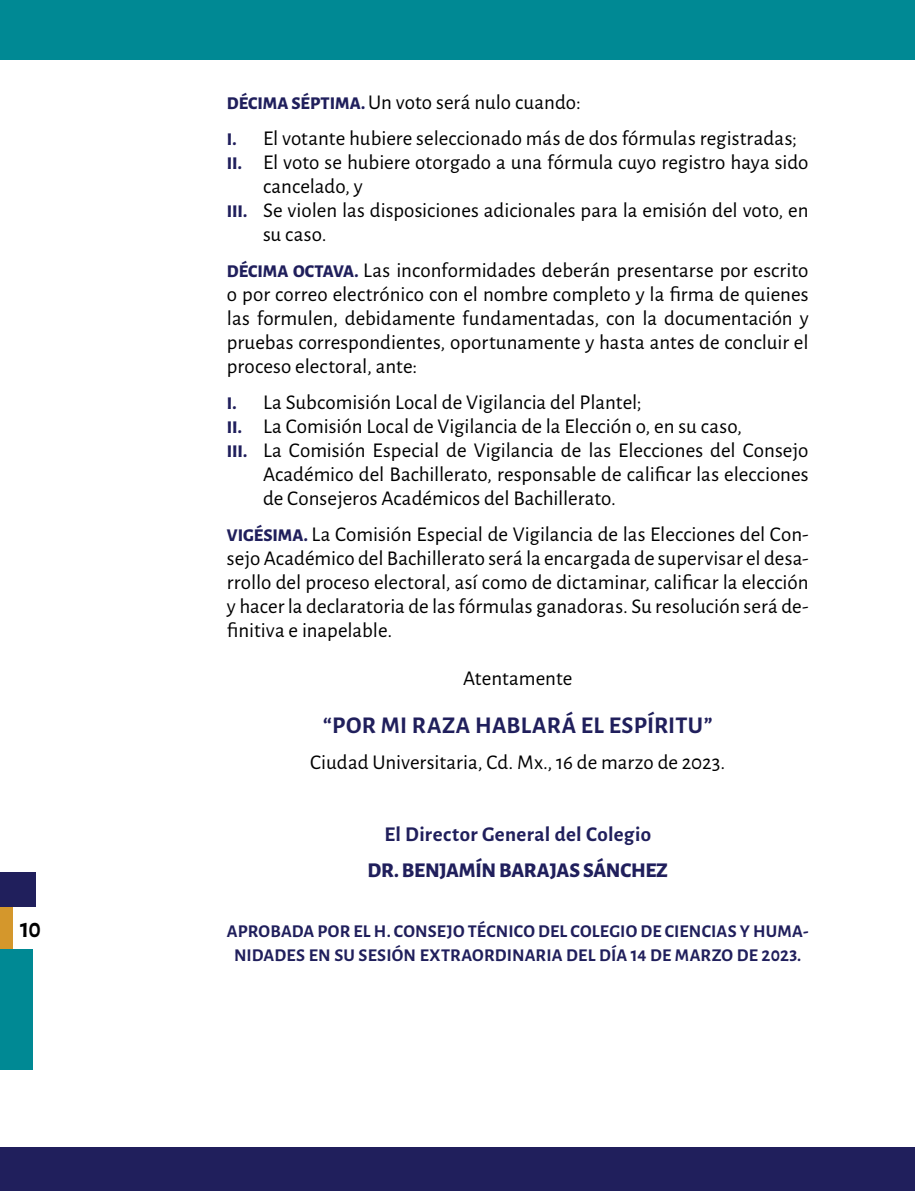
<style>
.page{position:relative;width:915px;height:1191px;background:#fff}
.page>*{position:absolute;margin:0;border:0;box-sizing:border-box;transform-origin:0 0}
.t1{font:700 24px "Alegreya Sans";letter-spacing:.01em;color:#201f5c}
.t2{font:700 24px "Alegreya Sans";color:#000}
.t3{font:21px/24px "Alegreya Sans";color:#000;text-align:justify}
.t4{font:700 21px "Alegreya Sans";letter-spacing:.015em;color:#201f5c}
.t5{font:800 21px "Alegreya Sans";letter-spacing:-.015em;color:#201f5c}
.t6{font:700 18px/24px "Alegreya Sans";letter-spacing:.01em;color:#201f5c;text-align:center}
.s1{font-weight:800;font-size:18px;color:#201f5c}
</style>
<div class="page">
<div style="left:0;top:895px;width:13px;height:56px;background:#d4972c"></div>
<div style="left:0;top:872px;width:35px;height:34px;background:#201f5c"></div>
<div style="left:0;top:949px;width:33px;height:120px;background:#008994"></div>
<div style="left:0;top:1147px;width:914px;height:44px;background:#201f5c"></div>
<div style="left:0;top:0;width:914px;height:60px;background:#008994"></div>
<p class="t2" style="left:20px;top:912px;width:22px">10</p>
<p class="t3" style="left:227px;top:83px;width:571px;line-height:36px"><span class="s1">DÉCIMA SÉPTIMA.</span> Un voto será nulo cuando:<br><span class="s1">I.</span> El votante hubiere seleccionado más de dos fórmulas registradas;</p>
<p class="t3" style="left:227px;top:149px;width:583px"><span class="s1">II.</span> El voto se hubiere otorgado a una fórmula cuyo registro haya sido</p>
<p class="t3" style="left:263px;top:173px;width:101px">cancelado, y</p>
<p class="t3" style="left:227px;top:197px;width:583px"><span class="s1">III.</span> Se violen las disposiciones adicionales para la emisión del voto, en</p>
<p class="t3" style="left:263px;top:221px;width:65px">su caso.</p>
<p class="t3" style="left:227px;top:257px;width:583px"><span class="s1">DÉCIMA OCTAVA.</span> Las inconformidades deberán presentarse por escrito o por correo electrónico con el nombre completo y la firma de quienes las formulen, debidamente fundamentadas, con la documentación y pruebas correspondientes, oportunamente y hasta antes de concluir el proceso electoral, ante:</p>
<p class="t3" style="left:227px;top:389px;width:416px"><span class="s1">I.</span> La Subcomisión Local de Vigilancia del Plantel;</p>
<p class="t3" style="left:227px;top:413px;width:516px"><span class="s1">II.</span> La Comisión Local de Vigilancia de la Elección o, en su caso,</p>
<p class="t3" style="left:227px;top:437px;width:583px"><span class="s1">III.</span> La Comisión Especial de Vigilancia de las Elecciones del Consejo</p>
<p class="t3" style="left:263px;top:461px;width:547px">Académico del Bachillerato, responsable de calificar las elecciones</p>
<p class="t3" style="left:263px;top:485px;width:354px">de Consejeros Académicos del Bachillerato.</p>
<p class="t3" style="left:227px;top:521px;width:583px"><span class="s1">VIGÉSIMA.</span> La Comisión Especial de Vigilancia de las Elecciones del Con&shy;sejo Académico del Bachillerato será la encargada de supervisar el desa&shy;rrollo del proceso electoral, así como de dictaminar, calificar la elección y hacer la declaratoria de las fórmulas ganadoras. Su resolución será de&shy;finitiva e inapelable.</p>
<p class="t3" style="left:463px;top:665px;width:111px">Atentamente</p>
<p class="t1" style="left:323px;top:708px;width:391px">“POR MI RAZA HABLARÁ EL ESPÍRITU”</p>
<p class="t3" style="left:310px;top:749px;width:416px">Ciudad Universitaria, Cd. Mx., 16 de marzo de 2023.</p>
<p class="t4" style="left:384px;top:819px;width:268px">El Director General del Colegio</p>
<p class="t5" style="left:367px;top:854px;width:302px">DR. BENJAMÍN BARAJAS SÁNCHEZ</p>
<p class="t6" style="left:227px;top:918px;width:583px">APROBADA POR EL H. CONSEJO TÉCNICO DEL COLEGIO DE CIENCIAS Y HUMA-<br>NIDADES EN SU SESIÓN EXTRAORDINARIA DEL DÍA 14 DE MARZO DE 2023.</p>
</div>
